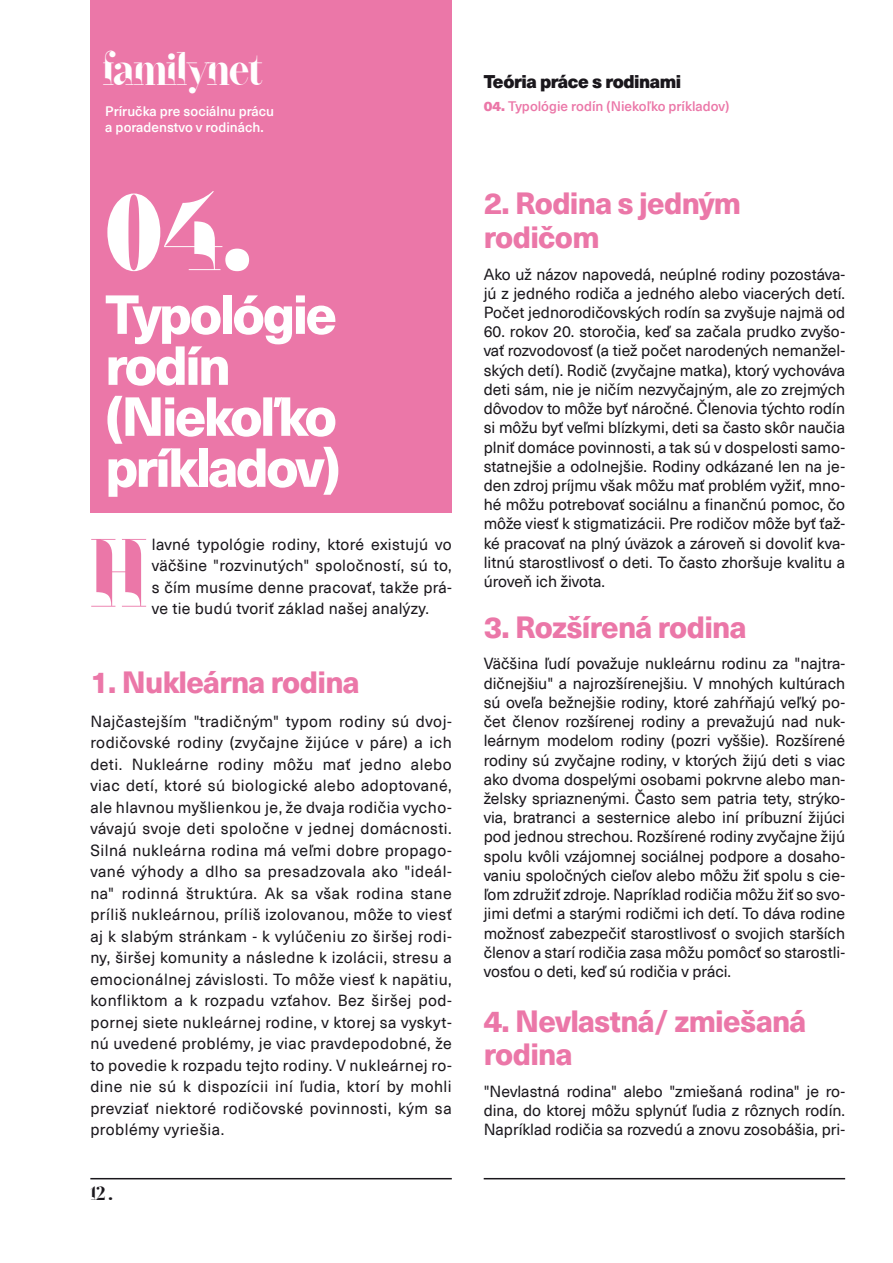
<style>
.page{position:relative;width:893px;height:1263px;background:#fff}
.page>*{position:absolute;margin:0;border:0;box-sizing:border-box;transform-origin:0 0}
.t1{font:108px "Sliced Black Title";color:#fff}
.t2{font:96.9px "Sliced Bold Title";color:#eb77a8}
.t3{font:800 54px/51px "Neue Haas Unica Pro";letter-spacing:-.05em;color:#fff}
.t4{font:45px "Sliced Semi Bold Title";color:#fff}
.t5{font:800 30px/33.3px "Neue Haas Unica Pro";letter-spacing:-.025em;color:#eb77a8}
.t6{font:19.5px "Sliced Semi Bold Title";color:#1a171c}
.t7{font:900 18px "Neue Haas Unica Pro";letter-spacing:-.025em;color:#1a171c}
.t8{font:15.75px/19.2px "Neue Haas Unica Pro";color:#1a171c;text-align:justify}
.t9{font:500 13.5px/16.2px "Neue Haas Unica Pro";color:#fff}
.t10{font:500 13.5px "Neue Haas Unica Pro";color:#eb77a8}
.s1{font-weight:900}
</style>
<div class="page">
<div style="left:90px;top:0;width:362px;height:512px;background:#eb77a8"></div>
<hr style="left:90px;top:1178px;width:362px;height:1px;background:#1a171c">
<hr style="left:484px;top:1178px;width:361px;height:1px;background:#1a171c">
<h3 class="t4" style="left:103px;top:49px;width:160px">familynet</h3>
<p class="t9" style="left:105px;top:103px;width:171px">Príručka pre sociálnu prácu a poradenstvo v rodinách.</p>
<h1 class="t1" style="left:105px;top:185px;width:148px">04.</h1>
<h3 class="t3" style="left:105px;top:290px;width:237px">Typológie rodín (Niekoľko príkladov)</h3>
<h2 class="t2" style="left:90px;top:530px;width:58px">H</h2>
<p class="t8" style="left:152px;top:534px;width:301px;line-height:21.5px">lavné typológie rodiny, ktoré existujú vo väčšine "rozvinutých" spoločností, sú to, s čím musíme denne pracovať, takže prá&shy;ve tie budú tvoriť základ našej analýzy.</p>
<h3 class="t5" style="left:90px;top:666px;width:271px">1. Nukleárna rodina</h3>
<p class="t8" style="left:90px;top:711px;width:363px;line-height:21.5px">Najčastejším "tradičným" typom rodiny sú dvoj&shy;rodičovské rodiny (zvyčajne žijúce v páre) a ich deti. Nukleárne rodiny môžu mať jedno alebo viac detí, ktoré sú biologické alebo adoptované, ale hlavnou myšlienkou je, že dvaja rodičia vycho&shy;vávajú svoje deti spoločne v jednej domácnosti.<br>Silná nukleárna rodina má veľmi dobre propago&shy;vané výhody a dlho sa presadzovala ako "ideál&shy;na" rodinná štruktúra. Ak sa však rodina stane príliš nukleárnou, príliš izolovanou, môže to viesť aj k slabým stránkam - k vylúčeniu zo širšej rodi&shy;ny, širšej komunity a následne k izolácii, stresu a emocionálnej závislosti. To môže viesť k napätiu, konfliktom a k rozpadu vzťahov. Bez širšej pod&shy;pornej siete nukleárnej rodine, v ktorej sa vyskyt&shy;nú uvedené problémy, je viac pravdepodobné, že to povedie k rozpadu tejto rodiny. V nukleárnej ro&shy;dine nie sú k dispozícii iní ľudia, ktorí by mohli prevziať niektoré rodičovské povinnosti, kým sa problémy vyriešia.</p>
<p class="t6" style="left:90px;top:1185px;width:24px">12 .</p>
<p class="t7" style="left:484px;top:71px;width:199px">Teória práce s rodinami</p>
<p class="t10" style="left:484px;top:98px;width:247px"><span class="s1">04.</span> Typológie rodín (Niekoľko príkladov)</p>
<h3 class="t5" style="left:484px;top:187px;width:259px">2. Rodina s jedným rodičom</h3>
<p class="t8" style="left:484px;top:265px;width:363px">Ako už názov napovedá, neúplné rodiny pozostáva&shy;jú z jedného rodiča a jedného alebo viacerých detí.<br>Počet jednorodičovských rodín sa zvyšuje najmä od</p>
<p class="t8" style="left:484px;top:322px;width:363px">60. rokov 20. storočia, keď sa začala prudko zvyšo&shy;vať rozvodovosť (a tiež počet narodených nemanžel&shy;ských detí). Rodič (zvyčajne matka), ktorý vychováva deti sám, nie je ničím nezvyčajným, ale zo zrejmých dôvodov to môže byť náročné. Členovia týchto rodín si môžu byť veľmi blízkymi, deti sa často skôr naučia plniť domáce povinnosti, a tak sú v dospelosti samo&shy;statnejšie a odolnejšie. Rodiny odkázané len na je&shy;den zdroj príjmu však môžu mať problém vyžiť, mno&shy;hé môžu potrebovať sociálnu a finančnú pomoc, čo môže viesť k stigmatizácii. Pre rodičov môže byť ťaž&shy;ké pracovať na plný úväzok a zároveň si dovoliť kva&shy;litnú starostlivosť o deti. To často zhoršuje kvalitu a úroveň ich života.</p>
<h3 class="t5" style="left:484px;top:610px;width:264px">3. Rozšírená rodina</h3>
<p class="t8" style="left:484px;top:654px;width:363px">Väčšina ľudí považuje nukleárnu rodinu za "najtra&shy;dičnejšiu" a najrozšírenejšiu. V mnohých kultúrach sú oveľa bežnejšie rodiny, ktoré zahŕňajú veľký po&shy;čet členov rozšírenej rodiny a prevažujú nad nuk&shy;leárnym modelom rodiny (pozri vyššie). Rozšírené rodiny sú zvyčajne rodiny, v ktorých žijú deti s viac ako dvoma dospelými osobami pokrvne alebo man&shy;želsky spriaznenými. Často sem patria tety, strýko&shy;via, bratranci a sesternice alebo iní príbuzní žijúci pod jednou strechou. Rozšírené rodiny zvyčajne žijú spolu kvôli vzájomnej sociálnej podpore a dosaho&shy;vaniu spoločných cieľov alebo môžu žiť spolu s cie&shy;ľom združiť zdroje. Napríklad rodičia môžu žiť so svo&shy;jimi deťmi a starými rodičmi ich detí. To dáva rodine možnosť zabezpečiť starostlivosť o svojich starších členov a starí rodičia zasa môžu pomôcť so starostli&shy;vosťou o deti, keď sú rodičia v práci.</p>
<h3 class="t5" style="left:484px;top:1005px;width:324px">4. Nevlastná/ zmiešaná rodina</h3>
<p class="t8" style="left:484px;top:1082px;width:363px">"Nevlastná rodina" alebo "zmiešaná rodina" je ro&shy;dina, do ktorej môžu splynúť ľudia z rôznych rodín.<br>Napríklad rodičia sa rozvedú a znovu zosobášia, pri-</p>
</div>
